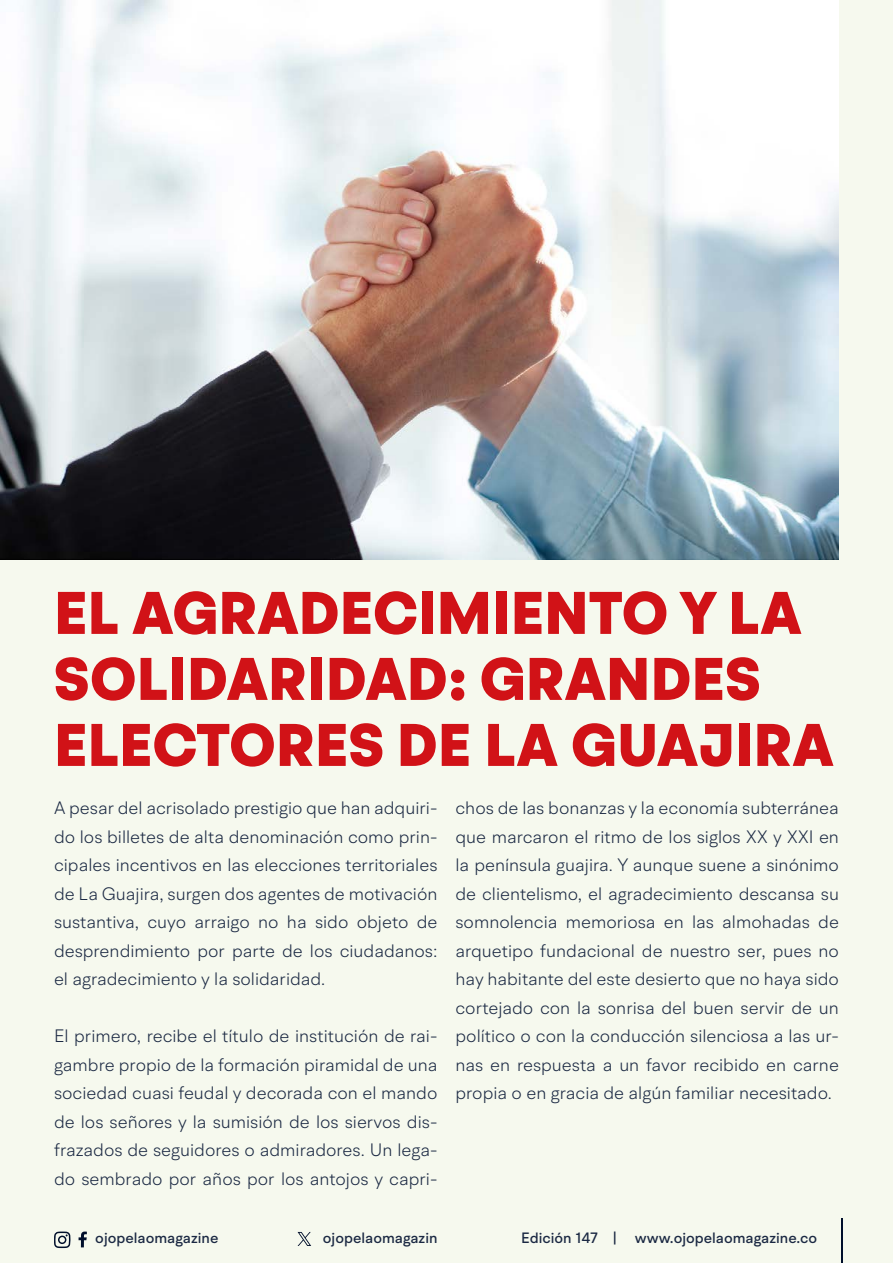
<style>
.page{position:relative;width:893px;height:1263px;background:#f6f9ee}
.page>*{position:absolute;margin:0;border:0;box-sizing:border-box;transform-origin:0 0}
.t1{font:900 60px/66px "BR Hendrix";color:#d11217}
.t2{font:300 18px/28.5px "BR Hendrix";color:#1b2943;text-align:justify}
.t3{font:500 15px "BR Hendrix";color:#1b2943}
</style>
<div class="page">
<svg style="left:79px;top:1231px;width:8px;height:16px"></svg>
<svg style="left:54px;top:1231px;width:17px;height:17px"></svg>
<hr style="left:841px;top:1219px;width:1px;height:44px;background:#000f2b">
<svg style="left:298px;top:1232px;width:13px;height:14px"></svg>
<img style="left:0;top:0;width:839px;height:560px">
<h1 class="t1" style="left:54px;top:582px;width:781px">EL AGRADECIMIENTO Y LA<br>SOLIDARIDAD: GRANDES<br>ELECTORES DE LA GUAJIRA</h1>
<p class="t2" style="left:54px;top:793px;width:385px">A pesar del acrisolado prestigio que han adquiri&shy;do los billetes de alta denominación como prin&shy;cipales incentivos en las elecciones territoriales de La Guajira, surgen dos agentes de motivación sustantiva, cuyo arraigo no ha sido objeto de desprendimiento por parte de los ciudadanos: el agradecimiento y la solidaridad.</p>
<p class="t2" style="left:54px;top:1021px;width:385px">El primero, recibe el título de institución de rai&shy;gambre propio de la formación piramidal de una sociedad cuasi feudal y decorada con el mando de los señores y la sumisión de los siervos dis&shy;frazados de seguidores o admiradores. Un lega&shy;do sembrado por años por los antojos y capri-</p>
<p class="t2" style="left:455px;top:793px;width:385px">chos de las bonanzas y la economía subterránea que marcaron el ritmo de los siglos XX y XXI en la península guajira. Y aunque suene a sinónimo de clientelismo, el agradecimiento descansa su somnolencia memoriosa en las almohadas de arquetipo fundacional de nuestro ser, pues no hay habitante del este desierto que no haya sido cortejado con la sonrisa del buen servir de un político o con la conducción silenciosa a las ur&shy;nas en respuesta a un favor recibido en carne propia o en gracia de algún familiar necesitado.</p>
<p class="t3" style="left:95px;top:1229px;width:125px">ojopelaomagazine</p>
<p class="t3" style="left:323px;top:1229px;width:116px">ojopelaomagazin</p>
<p class="t3" style="left:521px;top:1229px;width:297px">Edición 147 | www.ojopelaomagazine.co</p>
</div>
